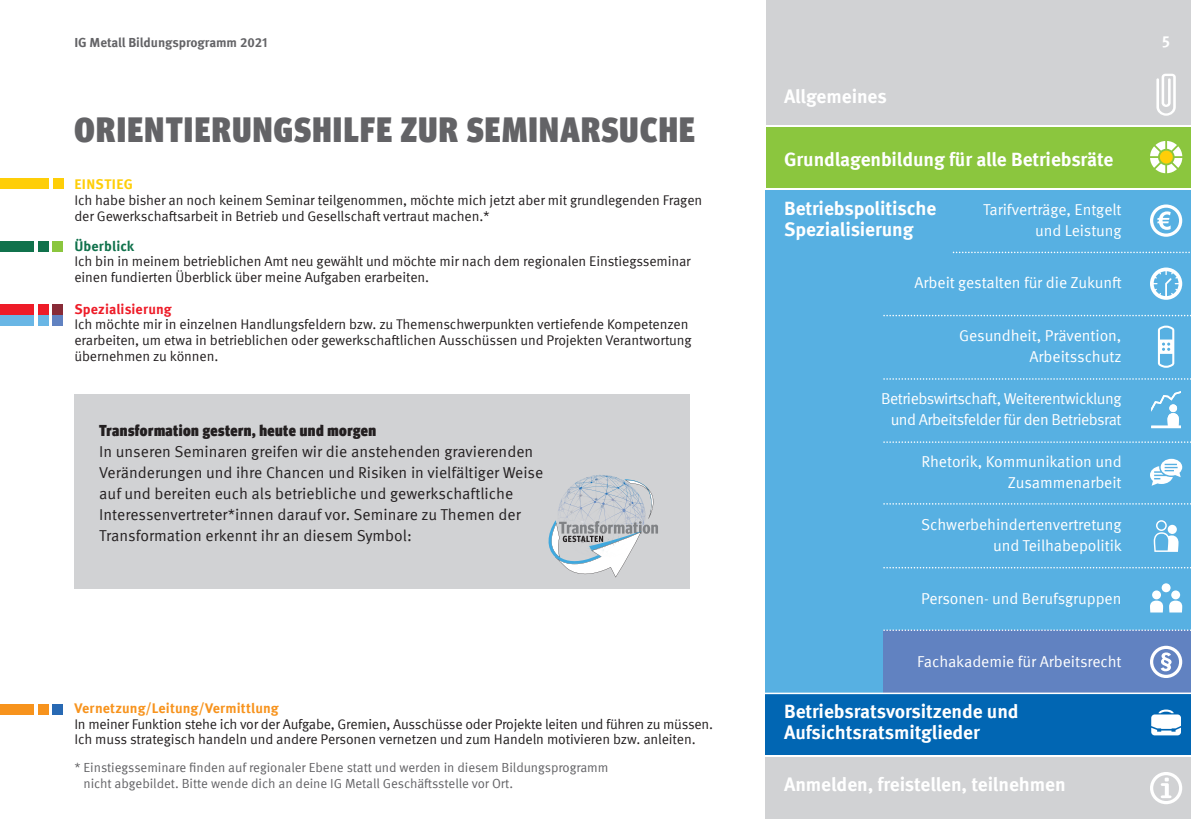
<style>
.page{position:relative;width:1191px;height:819px;background:#fff}
.page>*{position:absolute;margin:0;border:0;box-sizing:border-box;transform-origin:0 0}
.t1{font:900 condensed 35px "Meta Head IGM";letter-spacing:.04em;color:#636366}
.t2{font:700 19.25px/21px "Meta IGM";letter-spacing:-.005em;color:#fff}
.t3{font:15.75px/21px "Meta IGM";color:#231f20}
.t4{font:15.75px/21px "Meta IGM";letter-spacing:-.01em;color:#fff;text-align:right}
.t5{font:15.75px/21px "Meta IGM";letter-spacing:-.03em;color:#fff;text-align:right}
.t6{font:900 condensed 15.75px "Meta Head IGM";letter-spacing:.03em;color:#231f20}
.t7{font:700 15.75px "Meta IGM";color:#fff}
.t8{font:14px/15.8px "Meta IGM";letter-spacing:-.01em;color:#231f20}
.t9{font:700 14px "Meta IGM";letter-spacing:.005em;color:#f7931d}
.t10{font:700 14px "Meta IGM";letter-spacing:.005em;color:#ee1c28}
.t11{font:700 14px "Meta IGM";letter-spacing:.005em;color:#10724c}
.t12{font:700 14px "Meta IGM";letter-spacing:.025em;color:#fece08}
.t13{font:13.12px/15.8px "Meta IGM";letter-spacing:-.005em;color:#636366}
.t14{font:700 13.12px "Meta IGM";letter-spacing:-.005em;color:#636366}
</style>
<div class="page">
<div style="left:766px;top:126px;width:425px;height:63px;background:#8bc63e"></div>
<div style="left:765px;top:189px;width:426px;height:63px;background:#57b0e2"></div>
<div style="left:765px;top:252px;width:426px;height:63px;background:#57b0e2"></div>
<div style="left:765px;top:315px;width:426px;height:63px;background:#57b0e2"></div>
<div style="left:765px;top:378px;width:426px;height:63px;background:#57b0e2"></div>
<div style="left:765px;top:441px;width:426px;height:63px;background:#57b0e2"></div>
<div style="left:765px;top:504px;width:426px;height:63px;background:#57b0e2"></div>
<div style="left:765px;top:567px;width:426px;height:126px;background:#57b0e2"></div>
<div style="left:883px;top:630px;width:308px;height:63px;background:#6182c1"></div>
<div style="left:765px;top:693px;width:426px;height:63px;background:#0166b3"></div>
<div style="left:765px;top:756px;width:426px;height:63px;background:#d1d2d4"></div>
<div style="left:766px;top:0;width:425px;height:126px;background:#d1d2d4"></div>
<hr style="left:710px;top:188px;width:481px;height:2px;background:#fff">
<hr style="left:746px;top:125px;width:445px;height:1px;background:#fff">
<svg style="left:952px;top:252px;width:238px;height:1px"></svg>
<svg style="left:883px;top:629px;width:308px;height:2px"></svg>
<svg style="left:883px;top:503px;width:308px;height:1px"></svg>
<svg style="left:883px;top:378px;width:308px;height:2px"></svg>
<svg style="left:883px;top:567px;width:308px;height:1px"></svg>
<svg style="left:883px;top:315px;width:308px;height:1px"></svg>
<svg style="left:883px;top:441px;width:308px;height:2px"></svg>
<div style="left:0;top:179px;width:49px;height:10px;background:#fece08"></div>
<div style="left:0;top:241px;width:49px;height:11px;background:#10724c"></div>
<div style="left:0;top:304px;width:49px;height:11px;background:#ee1c28"></div>
<div style="left:0;top:703px;width:49px;height:11px;background:#f7931d"></div>
<div style="left:52px;top:304px;width:11px;height:11px;background:#882b37"></div>
<div style="left:52px;top:315px;width:11px;height:10px;background:#6182c1"></div>
<div style="left:52px;top:704px;width:11px;height:10px;background:#2869b3"></div>
<div style="left:52px;top:242px;width:11px;height:10px;background:#8bc63e"></div>
<div style="left:53px;top:178px;width:10px;height:11px;background:#fece08"></div>
<div style="left:0;top:315px;width:49px;height:10px;background:#69b6e5"></div>
<hr style="left:34px;top:199px;width:4px;height:550px;background:#fff">
<div style="left:74px;top:394px;width:616px;height:194px;background:#d1d2d4"></div>
<svg style="left:1156px;top:74px;width:19px;height:42px"></svg>
<svg style="left:1150px;top:141px;width:32px;height:32px"></svg>
<div style="left:1159px;top:151px;width:13px;height:12px;background:#fece08;border-radius:50%"></div>
<svg style="left:1150px;top:204px;width:32px;height:33px"></svg>
<svg style="left:1150px;top:267px;width:32px;height:33px"></svg>
<svg style="left:1157px;top:325px;width:17px;height:43px"></svg>
<svg style="left:1151px;top:391px;width:30px;height:37px"></svg>
<svg style="left:1153px;top:520px;width:25px;height:32px"></svg>
<div style="left:1171px;top:590px;width:9px;height:9px;background:#fff;border-radius:50%"></div>
<div style="left:1152px;top:590px;width:9px;height:9px;background:#fff;border-radius:50%"></div>
<div style="left:1161px;top:583px;width:9px;height:9px;background:#fff;border-radius:50%"></div>
<svg style="left:1169px;top:600px;width:13px;height:12px"></svg>
<svg style="left:1150px;top:600px;width:13px;height:12px"></svg>
<svg style="left:1150px;top:459px;width:32px;height:26px"></svg>
<svg style="left:1151px;top:709px;width:30px;height:26px"></svg>
<svg style="left:1150px;top:645px;width:32px;height:33px"></svg>
<svg style="left:1150px;top:772px;width:32px;height:32px"></svg>
<hr style="left:749px;top:692px;width:442px;height:2px;background:#fff">
<hr style="left:740px;top:755px;width:451px;height:2px;background:#fff">
<svg style="left:548px;top:475px;width:110px;height:102px"></svg>
<img style="left:558px;top:491px;width:9px;height:29px">
<img style="left:628px;top:493px;width:17px;height:33px">
<p class="t14" style="left:74px;top:32px;width:195px">IG Metall Bildungsprogramm 2021</p>
<h1 class="t1" style="left:75px;top:101px;width:622px">ORIENTIERUNGSHILFE ZUR SEMINARSUCHE</h1>
<p class="t12" style="left:74px;top:173px;width:60px">EINSTIEG</p>
<p class="t8" style="left:74px;top:191px;width:629px">Ich habe bisher an noch keinem Seminar teilgenommen, möchte mich jetzt aber mit grundlegenden Fragen der Gewerkschaftsarbeit in Betrieb und Gesellschaft vertraut machen.*</p>
<p class="t11" style="left:74px;top:235px;width:61px">Überblick</p>
<p class="t8" style="left:74px;top:253px;width:618px">Ich bin in meinem betrieblichen Amt neu gewählt und möchte mir nach dem regionalen Einstiegsseminar einen fundierten Überblick über meine Aufgaben erarbeiten.</p>
<p class="t10" style="left:74px;top:298px;width:99px">Spezialisierung</p>
<p class="t8" style="left:74px;top:316px;width:619px">Ich möchte mir in einzelnen Handlungsfeldern bzw. zu Themenschwerpunkten vertiefende Kompetenzen erarbeiten, um etwa in betrieblichen oder gewerkschaftlichen Ausschüssen und Projekten Verantwortung übernehmen zu können.</p>
<p class="t6" style="left:99px;top:418px;width:278px">Transformation gestern, heute und morgen</p>
<p class="t3" style="left:99px;top:440px;width:446px">In unseren Seminaren greifen wir die anstehenden gravierenden Veränderungen und ihre Chancen und Risiken in vielfältiger Weise auf und bereiten euch als betriebliche und gewerkschaftliche Interessenvertreter*innen darauf vor. Seminare zu Themen der Transformation erkennt ihr an diesem Symbol:</p>
<p class="t9" style="left:74px;top:697px;width:206px">Vernetzung/Leitung/Vermittlung</p>
<p class="t8" style="left:74px;top:715px;width:640px">In meiner Funktion stehe ich vor der Aufgabe, Gremien, Ausschüsse oder Projekte leiten und führen zu müssen.<br>Ich muss strategisch handeln und andere Personen vernetzen und zum Handeln motivieren bzw. anleiten.</p>
<p class="t13" style="left:83px;top:758px;width:526px;text-indent:-9px">* Einstiegsseminare finden auf regionaler Ebene statt und werden in diesem Bildungsprogramm nicht abgebildet. Bitte wende dich an deine IG Metall Geschäftsstelle vor Ort.</p>
<h2 class="t2" style="left:784px;top:85px;width:104px">Allgemeines</h2>
<h2 class="t2" style="left:784px;top:148px;width:331px">Grundlagenbildung für alle Betriebsräte</h2>
<h2 class="t2" style="left:784px;top:197px;width:154px">Betriebspolitische<br>Spezialisierung</h2>
<p class="t4" style="left:983px;top:198px;width:140px">Tarifverträge, Entgelt und Leistung</p>
<p class="t4" style="left:914px;top:271px;width:209px">Arbeit gestalten für die Zukunft</p>
<p class="t4" style="left:959px;top:324px;width:164px">Gesundheit, Prävention,<br>Arbeitsschutz</p>
<p class="t5" style="left:881px;top:387px;width:242px">Betriebswirtschaft, Weiterentwicklung und Arbeitsfelder für den Betriebsrat</p>
<p class="t4" style="left:921px;top:450px;width:202px">Rhetorik, Kommunikation und<br>Zusammenarbeit</p>
<p class="t4" style="left:921px;top:513px;width:202px">Schwerbehindertenvertretung und Teilhabepolitik</p>
<p class="t4" style="left:921px;top:586px;width:202px">Personen- und Berufsgruppen</p>
<p class="t4" style="left:917px;top:649px;width:206px">Fachakademie für Arbeitsrecht</p>
<h2 class="t2" style="left:784px;top:699px;width:236px">Betriebsratsvorsitzende und<br>Aufsichtsratsmitglieder</h2>
<h2 class="t2" style="left:784px;top:772px;width:283px">Anmelden, freistellen, teilnehmen</h2>
<p class="t7" style="left:1162px;top:29px;width:9px">5</p>
</div>
